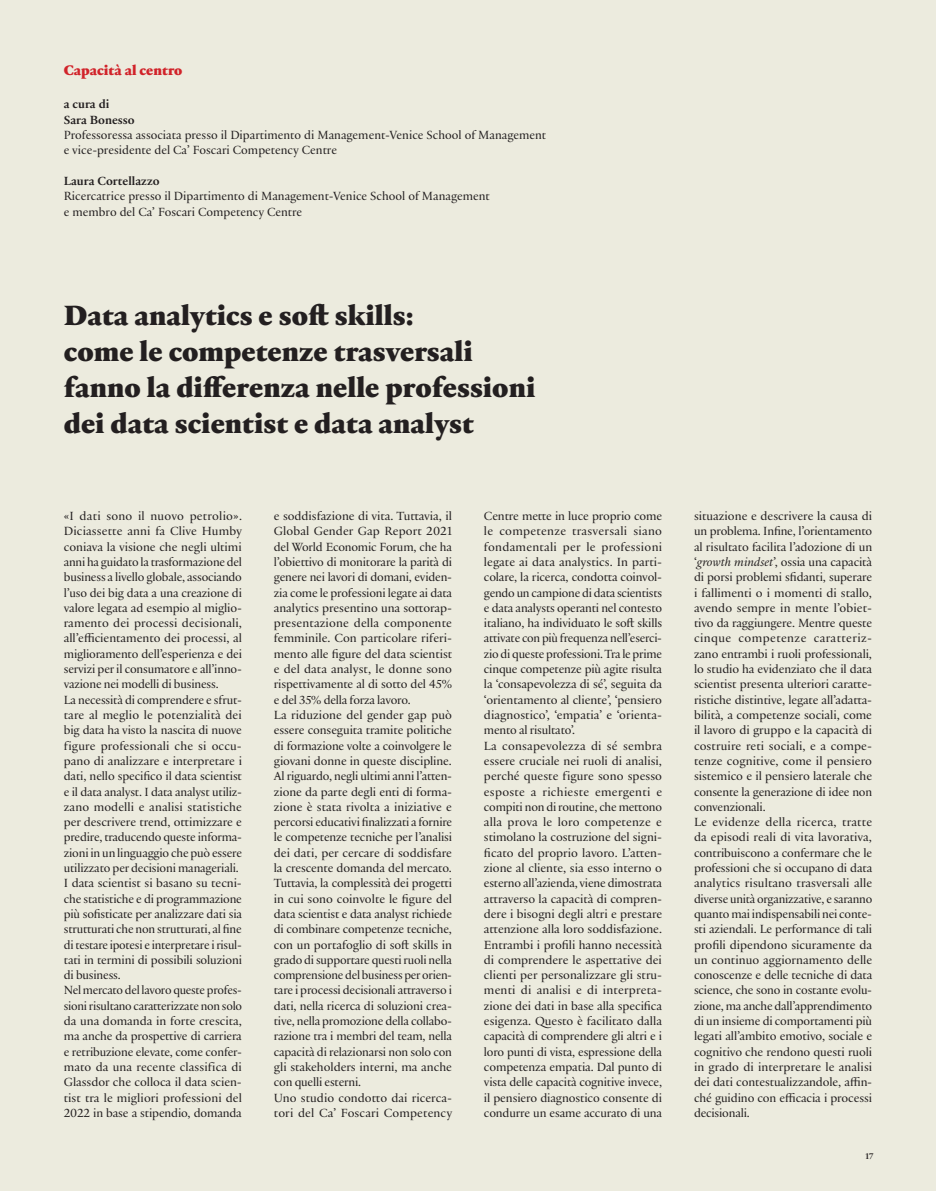
<style>
.page{position:relative;width:936px;height:1191px;background:#fff}
.page>*{position:absolute;margin:0;border:0;box-sizing:border-box;transform-origin:0 0}
.t1{font:900 30px/36px "Practice";color:#231f20}
.t2{font:900 15px "Practice";color:#d1232a}
.t3{font:12.75px/15.3px "Practice";letter-spacing:-.01em;color:#231f20}
.t4{font:700 12.75px/15.3px "Practice";color:#231f20}
.t5{font:700 9px "Practice";color:#231f20}
.s1{font-family:"Practice Regular Ita"}
</style>
<div class="page">
<div style="left:0;top:0;width:935px;height:1191px;background:#ecebde"></div>
<p class="t2" style="left:64px;top:59px;width:120px">Capacità al centro</p>
<p class="t4" style="left:64px;top:96px;width:72px">a cura di<br>Sara Bonesso</p>
<p class="t3" style="left:64px;top:127px;width:484px">Professoressa associata presso il Dipartimento di Management-Venice School of Management e vice-presidente del Ca’ Foscari Competency Centre</p>
<p class="t4" style="left:64px;top:173px;width:97px">Laura Cortellazzo</p>
<p class="t3" style="left:64px;top:188px;width:427px">Ricercatrice presso il Dipartimento di Management-Venice School of Management e membro del Ca’ Foscari Competency Centre</p>
<h1 class="t1" style="left:64px;top:295px;width:473px">Data analytics e soft skills:<br>come le competenze trasversali fanno la differenza nelle professioni dei data scientist e data analyst</h1>
<p class="t3" style="left:64px;top:508px;width:180px">«I dati sono il nuovo petrolio».<br>Diciassette anni fa Clive Humby coniava la visione che negli ultimi anni ha guidato la trasformazione del business a livello globale, associando l’uso dei big data a una creazione di valore legata ad esempio al miglio&shy;ramento dei processi decisionali, all’efficientamento dei processi, al miglioramento dell’esperienza e dei servizi per il consumatore e all’inno&shy;vazione nei modelli di business.<br>La necessità di comprendere e sfrut&shy;tare al meglio le potenzialità dei big data ha visto la nascita di nuove figure professionali che si occu&shy;pano di analizzare e interpretare i dati, nello specifico il data scientist e il data analyst. I data analyst utiliz&shy;zano modelli e analisi statistiche per descrivere trend, ottimizzare e predire, traducendo queste informa&shy;zioni in un linguaggio che può essere utilizzato per decisioni manageriali.<br>I data scientist si basano su tecni&shy;che statistiche e di programmazione più sofisticate per analizzare dati sia strutturati che non strutturati, al fine di testare ipotesi e interpretare i risul&shy;tati in termini di possibili soluzioni di business.<br>Nel mercato del lavoro queste profes&shy;sioni risultano caratterizzate non solo da una domanda in forte crescita, ma anche da prospettive di carriera e retribuzione elevate, come confer&shy;mato da una recente classifica di Glassdor che colloca il data scien&shy;tist tra le migliori professioni del 2022 in base a stipendio, domanda</p>
<p class="t3" style="left:274px;top:508px;width:180px">e soddisfazione di vita. Tuttavia, il Global Gender Gap Report 2021 del World Economic Forum, che ha l’obiettivo di monitorare la parità di genere nei lavori di domani, eviden&shy;zia come le professioni legate ai data analytics presentino una sottorap&shy;presentazione della componente femminile. Con particolare riferi&shy;mento alle figure del data scientist e del data analyst, le donne sono rispettivamente al di sotto del 45% e del 35% della forza lavoro.<br>La riduzione del gender gap può essere conseguita tramite politiche di formazione volte a coinvolgere le giovani donne in queste discipline.<br>Al riguardo, negli ultimi anni l’atten&shy;zione da parte degli enti di forma&shy;zione è stata rivolta a iniziative e percorsi educativi finalizzati a fornire le competenze tecniche per l’analisi dei dati, per cercare di soddisfare la crescente domanda del mercato.<br>Tuttavia, la complessità dei progetti in cui sono coinvolte le figure del data scientist e data analyst richiede di combinare competenze tecniche, con un portafoglio di soft skills in grado di supportare questi ruoli nella comprensione del business per orien&shy;tare i processi decisionali attraverso i dati, nella ricerca di soluzioni crea&shy;tive, nella promozione della collabo&shy;razione tra i membri del team, nella capacità di relazionarsi non solo con gli stakeholders interni, ma anche con quelli esterni.<br>Uno studio condotto dai ricerca&shy;tori del Ca’ Foscari Competency</p>
<p class="t3" style="left:484px;top:508px;width:180px">Centre mette in luce proprio come le competenze trasversali siano fondamentali per le professioni legate ai data analystics. In parti&shy;colare, la ricerca, condotta coinvol&shy;gendo un campione di data scientists e data analysts operanti nel contesto italiano, ha individuato le soft skills attivate con più frequenza nell’eserci&shy;zio di queste professioni. Tra le prime cinque competenze più agite risulta la ‘consapevolezza di sé’, seguita da ‘orientamento al cliente’, ‘pensiero diagnostico’, ‘empatia’ e ‘orienta&shy;mento al risultato’.<br>La consapevolezza di sé sembra essere cruciale nei ruoli di analisi, perché queste figure sono spesso esposte a richieste emergenti e compiti non di routine, che mettono alla prova le loro competenze e stimolano la costruzione del signi&shy;ficato del proprio lavoro. L’atten&shy;zione al cliente, sia esso interno o esterno all’azienda, viene dimostrata attraverso la capacità di compren&shy;dere i bisogni degli altri e prestare attenzione alla loro soddisfazione.<br>Entrambi i profili hanno necessità di comprendere le aspettative dei clienti per personalizzare gli stru&shy;menti di analisi e di interpreta&shy;zione dei dati in base alla specifica esigenza. Questo è facilitato dalla capacità di comprendere gli altri e i loro punti di vista, espressione della competenza empatia. Dal punto di vista delle capacità cognitive invece, il pensiero diagnostico consente di condurre un esame accurato di una</p>
<p class="t3" style="left:694px;top:508px;width:180px">situazione e descrivere la causa di un problema. Infine, l’orientamento al risultato facilita l’adozione di un ‘<span class="s1">growth mindset</span>’, ossia una capacità di porsi problemi sfidanti, superare i fallimenti o i momenti di stallo, avendo sempre in mente l’obiet&shy;tivo da raggiungere. Mentre queste cinque competenze caratteriz&shy;zano entrambi i ruoli professionali, lo studio ha evidenziato che il data scientist presenta ulteriori caratte&shy;ristiche distintive, legate all’adatta&shy;bilità, a competenze sociali, come il lavoro di gruppo e la capacità di costruire reti sociali, e a compe&shy;tenze cognitive, come il pensiero sistemico e il pensiero laterale che consente la generazione di idee non convenzionali.<br>Le evidenze della ricerca, tratte da episodi reali di vita lavorativa, contribuiscono a confermare che le professioni che si occupano di data analytics risultano trasversali alle diverse unità organizzative, e saranno quanto mai indispensabili nei conte&shy;sti aziendali. Le performance di tali profili dipendono sicuramente da un continuo aggiornamento delle conoscenze e delle tecniche di data science, che sono in costante evolu&shy;zione, ma anche dall’apprendimento di un insieme di comportamenti più legati all’ambito emotivo, sociale e cognitivo che rendono questi ruoli in grado di interpretare le analisi dei dati contestualizzandole, affin&shy;ché guidino con efficacia i processi decisionali.</p>
<p class="t5" style="left:865px;top:1149px;width:9px">17</p>
</div>
